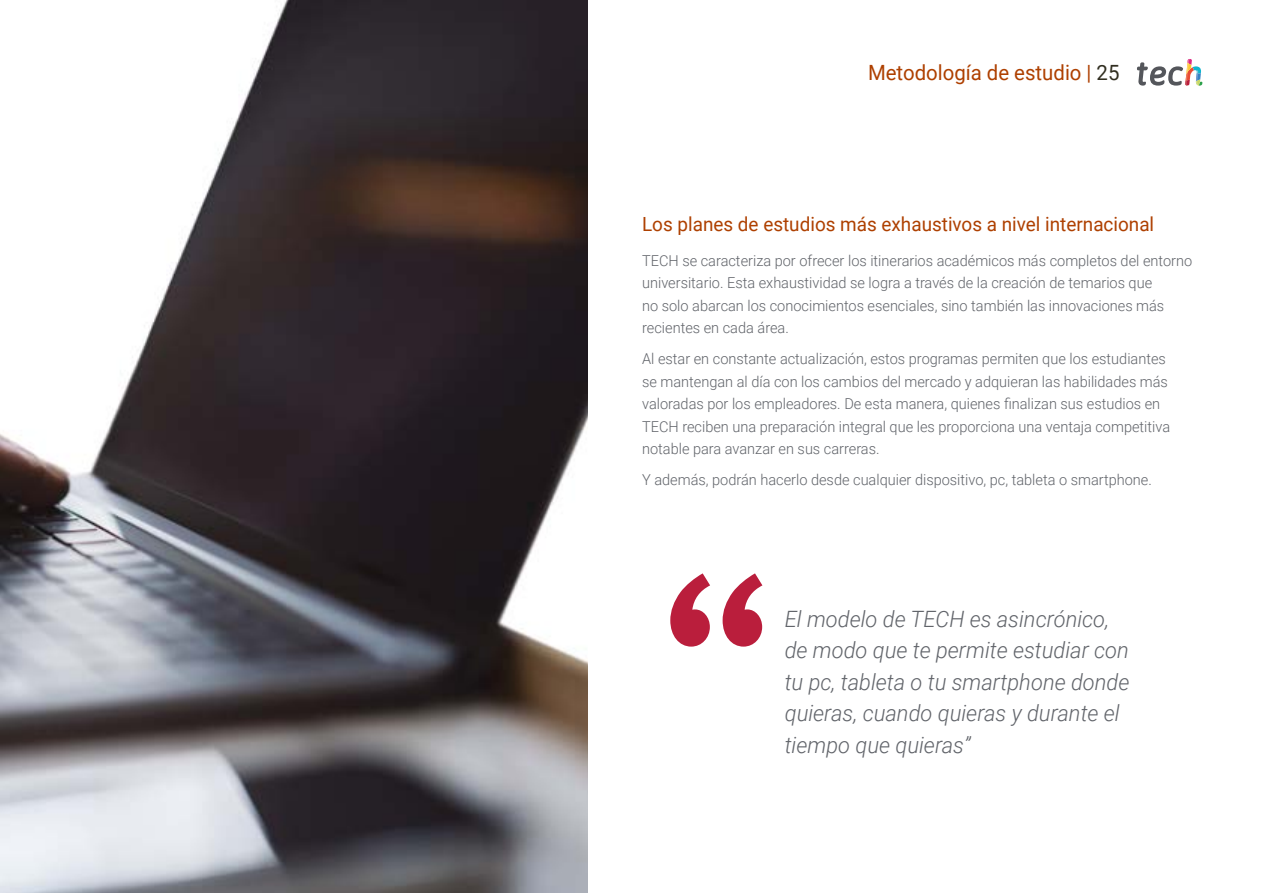
<style>
.page{position:relative;width:1263px;height:893px;background:#fff}
.page>*{position:absolute;margin:0;border:0;box-sizing:border-box;transform-origin:0 0}
.t1{font:italic 300 22.5px/31.5px "Roboto";color:#61646a}
.t2{font:21px "Roboto";color:#ae4000}
.t3{font:19.5px "Roboto";color:#ae4000}
.t4{font:300 15px/22.5px "Roboto";color:#61646a}
.s1{color:#312e20}
</style>
<div class="page">
<img style="left:0;top:0;width:587px;height:893px">
<svg style="left:670px;top:573px;width:92px;height:74px"></svg>
<svg style="left:1137px;top:59px;width:65px;height:27px"></svg>
<h2 class="t2" style="left:868px;top:57px;width:253px">Metodología de estudio | <span class="s1">25</span></h2>
<h3 class="t3" style="left:642px;top:211px;width:514px">Los planes de estudios más exhaustivos a nivel internacional</h3>
<p class="t4" style="left:642px;top:248px;width:552px">TECH se caracteriza por ofrecer los itinerarios académicos más completos del entorno universitario. Esta exhaustividad se logra a través de la creación de temarios que<br>no solo abarcan los conocimientos esenciales, sino también las innovaciones más recientes en cada área.</p>
<p class="t4" style="left:642px;top:347px;width:529px">Al estar en constante actualización, estos programas permiten que los estudiantes se mantengan al día con los cambios del mercado y adquieran las habilidades más valoradas por los empleadores. De esta manera, quienes finalizan sus estudios en TECH reciben una preparación integral que les proporciona una ventaja competitiva notable para avanzar en sus carreras.</p>
<p class="t4" style="left:642px;top:468px;width:511px">Y además, podrán hacerlo desde cualquier dispositivo, pc, tableta o smartphone.</p>
<h1 class="t1" style="left:785px;top:602px;width:346px">El modelo de TECH es asincrónico, de modo que te permite estudiar con tu pc, tableta o tu smartphone donde quieras, cuando quieras y durante el tiempo que quieras”</h1>
</div>
